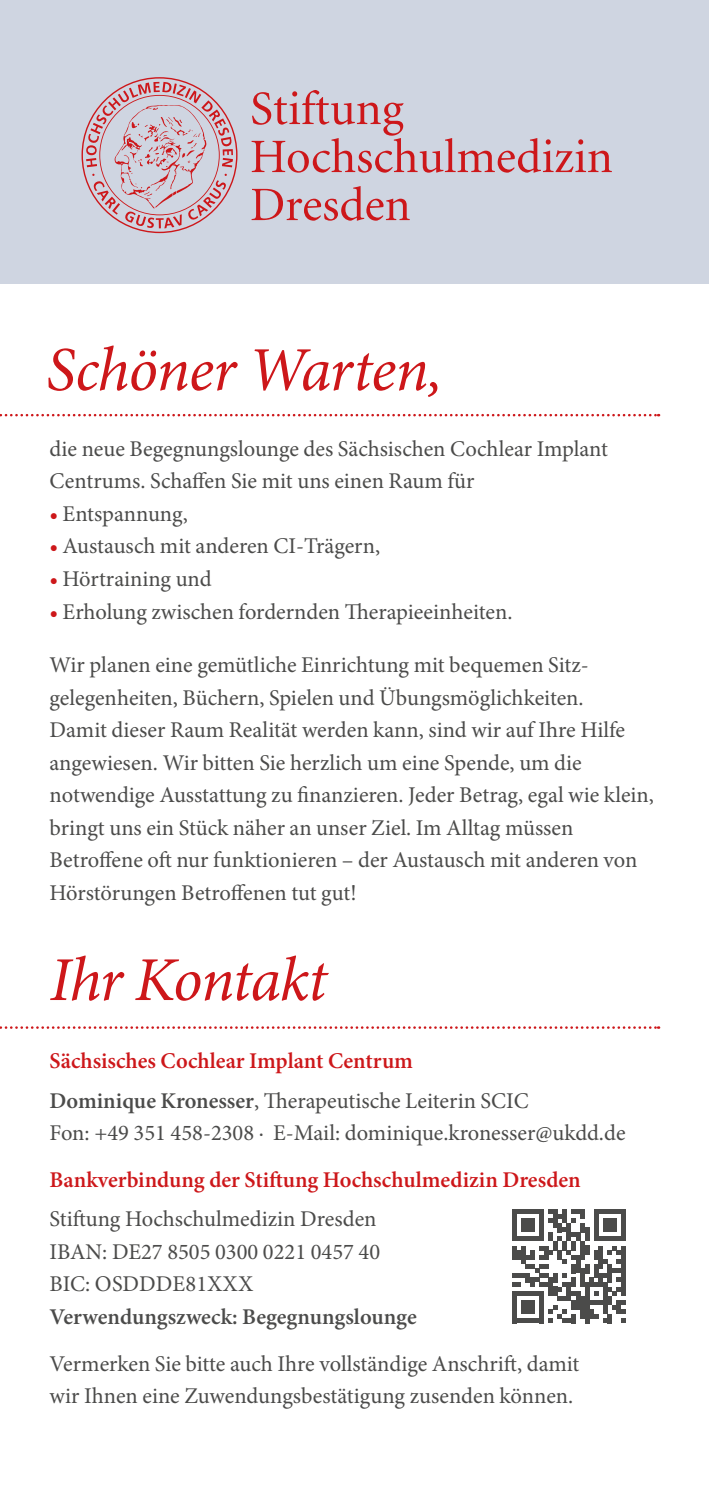
<style>
.page{position:relative;width:709px;height:1489px;background:#fff}
.page>*{position:absolute;margin:0;border:0;box-sizing:border-box;transform-origin:0 0}
.t1{font:italic 62.5px "Minion Pro";letter-spacing:-.02em;color:#cd171a}
.t2{font:22.5px/32.5px "Minion Pro";color:#4b4b4a}
.t3{font:600 22.5px/39.5px "Minion Pro";color:#cd171a}
.t4{font:600 22.5px "Minion Pro";color:#4b4b4a}
.s1{color:#cd171a}
.s2{color:#4b4b4a}
.s3{font-weight:400;color:#4b4b4a}
</style>
<div class="page">
<div style="left:0;top:0;width:709px;height:283px;background:#cfd5e1"></div>
<svg style="left:81px;top:77px;width:156px;height:156px"></svg>
<svg style="left:251px;top:90px;width:361px;height:131px"></svg>
<svg style="left:0;top:414px;width:659px;height:2px"></svg>
<svg style="left:0;top:1026px;width:659px;height:2px"></svg>
<svg style="left:512px;top:1209px;width:113px;height:113px"></svg>
<h1 class="t1" style="left:46px;top:327px;width:398px">Schöner Warten,</h1>
<p class="t2" style="left:50px;top:432px;width:559px">die neue Begegnungslounge des Sächsischen Cochlear Implant<br>Centrums. Schaffen Sie mit uns einen Raum für</p>
<p class="t2" style="left:50px;top:497px;width:140px"><span class="s1">•</span> Entspannung,</p>
<p class="t2" style="left:50px;top:530px;width:332px"><span class="s1">•</span> Austausch mit anderen CI-Trägern,</p>
<p class="t2" style="left:50px;top:562px;width:164px"><span class="s1">•</span> Hörtraining und</p>
<p class="t2" style="left:50px;top:595px;width:464px"><span class="s1">•</span> Erholung zwischen fordernden Therapieeinheiten.</p>
<p class="t2" style="left:50px;top:649px;width:606px">Wir planen eine gemütliche Einrichtung mit bequemen Sitz&shy;gelegenheiten, Büchern, Spielen und Übungsmöglichkeiten.<br>Damit dieser Raum Realität werden kann, sind wir auf Ihre Hilfe angewiesen. Wir bitten Sie herzlich um eine Spende, um die notwendige Ausstattung zu finanzieren. Jeder Betrag, egal wie klein, bringt uns ein Stück näher an unser Ziel. Im Alltag müssen Betroffene oft nur funktionieren – der Austausch mit anderen von Hörstörungen Betroffenen tut gut!</p>
<h1 class="t1" style="left:50px;top:937px;width:279px">Ihr Kontakt</h1>
<p class="t3" style="left:50px;top:1040px;width:480px">Sächsisches Cochlear Implant Centrum<br><span class="s2">Dominique Kronesser</span><span class="s3">, Therapeutische Leiterin SCIC</span></p>
<p class="t2" style="left:50px;top:1116px;width:577px">Fon: +49 351 458-2308 · E-Mail: dominique.kronesser@ukdd.de</p>
<p class="t3" style="left:50px;top:1159px;width:533px">Bankverbindung der Stiftung Hochschulmedizin Dresden</p>
<p class="t2" style="left:50px;top:1202px;width:332px">Stiftung Hochschulmedizin Dresden<br>IBAN: DE27 8505 0300 0221 0457 40<br>BIC: OSDDDE81XXX</p>
<p class="t4" style="left:50px;top:1300px;width:369px">Verwendungszweck: Begegnungslounge</p>
<p class="t2" style="left:50px;top:1347px;width:531px">Vermerken Sie bitte auch Ihre vollständige Anschrift, damit wir Ihnen eine Zuwendungsbestätigung zusenden können.</p>
</div>
